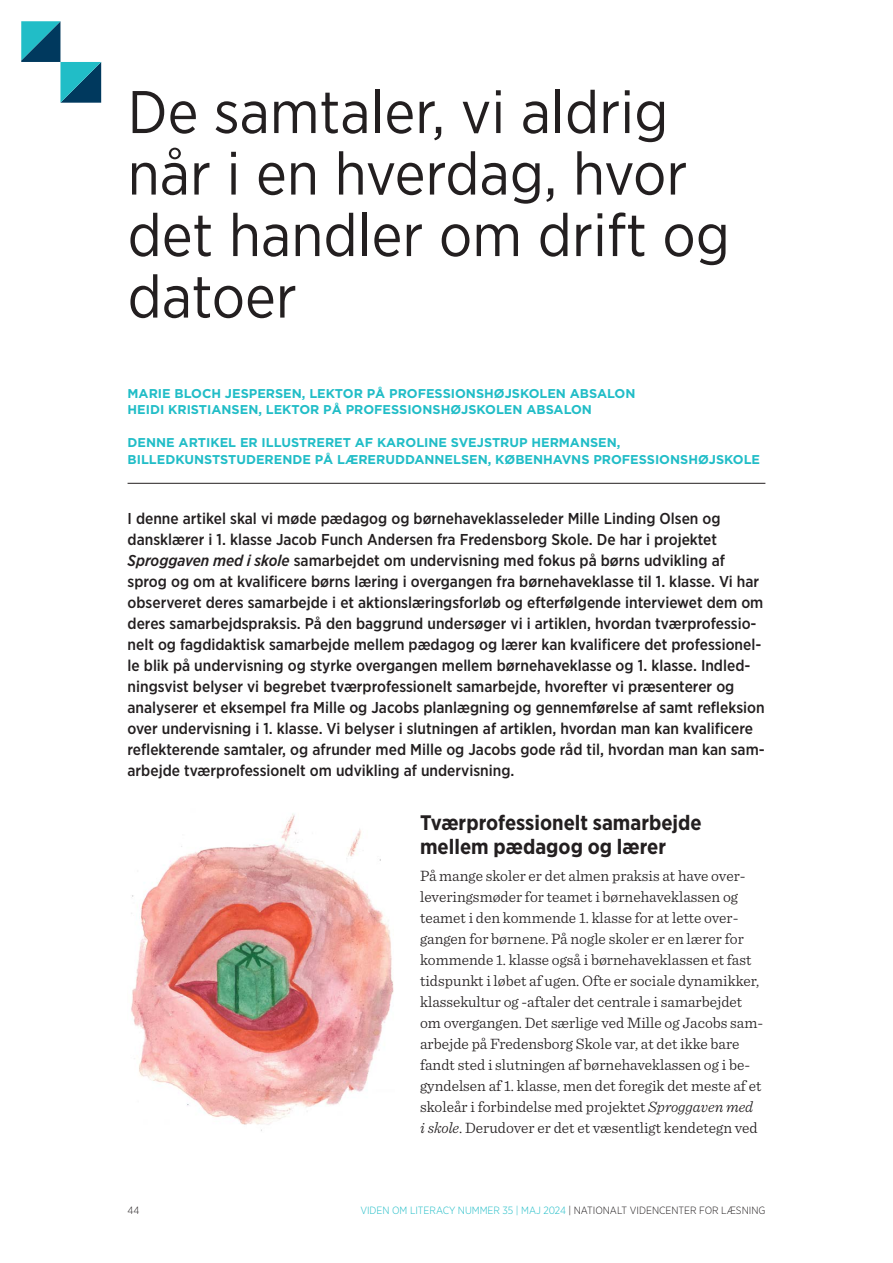
<style>
.page{position:relative;width:893px;height:1263px;background:#fff}
.page>*{position:absolute;margin:0;border:0;box-sizing:border-box;transform-origin:0 0}
.NEW_Headline{font:60px/61.5px "Gotham Narrow";color:#231f20}
.NEW_Mellem_2_linjer{font:700 21px/24px "Gotham Narrow";color:#231f20}
.NEW_Manchet{font:500 15.75px/21px "Gotham Narrow";color:#231f20}
.NEW_brød{font:300 15.75px/21px "Sentinel";color:#231f20}
.NEW_Byline{font:700 12.75px/16.5px "Gotham";color:#21bdc7}
.t1{font:300 10.5px "Gotham Narrow";color:#21bdc7}
.t2{font:300 10.5px "Gotham Narrow";color:#231f20}
.s1{font-style:italic}
.s2{color:#231f20}
</style>
<div class="page">
<hr style="left:128px;top:483px;width:637px;height:1px;background:#231f20">
<img style="left:131px;top:814px;width:263px;height:317px">
<svg style="left:21px;top:21px;width:80px;height:82px"></svg>
<p class="NEW_Headline" style="left:128px;top:80px;width:604px">De samtaler, vi aldrig når i en hverdag, hvor det handler om drift og datoer</p>
<p class="NEW_Byline" style="left:128px;top:385px;width:509px">MARIE BLOCH JESPERSEN, LEKTOR PÅ PROFESSIONSHØJSKOLEN ABSALON<br>HEIDI KRISTIANSEN, LEKTOR PÅ PROFESSIONSHØJSKOLEN ABSALON</p>
<p class="NEW_Byline" style="left:128px;top:434px;width:634px">DENNE ARTIKEL ER ILLUSTRERET AF KAROLINE SVEJSTRUP HERMANSEN,<br>BILLEDKUNSTSTUDERENDE PÅ LÆRERUDDANNELSEN, KØBENHAVNS PROFESSIONSHØJSKOLE</p>
<p class="NEW_Manchet" style="left:128px;top:508px;width:639px">I denne artikel skal vi møde pædagog og børnehaveklasseleder Mille Linding Olsen og dansklærer i 1. klasse Jacob Funch Andersen fra Fredensborg Skole. De har i projektet <span class="s1">Sproggaven med i skole</span> samarbejdet om undervisning med fokus på børns udvikling af sprog og om at kvalificere børns læring i overgangen fra børnehaveklasse til 1. klasse. Vi har observeret deres samarbejde i et aktionslæringsforløb og efterfølgende interviewet dem om deres samarbejdspraksis. På den baggrund undersøger vi i artiklen, hvordan tværprofessio&shy;nelt og fagdidaktisk samarbejde mellem pædagog og lærer kan kvalificere det professionel&shy;le blik på undervisning og styrke overgangen mellem børnehaveklasse og 1. klasse. Indled&shy;ningsvist belyser vi begrebet tværprofessionelt samarbejde, hvorefter vi præsenterer og analyserer et eksempel fra Mille og Jacobs planlægning og gennemførelse af samt refleksion over undervisning i 1. klasse. Vi belyser i slutningen af artiklen, hvordan man kan kvalificere reflekterende samtaler, og afrunder med Mille og Jacobs gode råd til, hvordan man kan sam&shy;arbejde tværprofessionelt om udvikling af undervisning.</p>
<p class="NEW_Mellem_2_linjer" style="left:420px;top:810px;width:283px">Tværprofessionelt samarbejde mellem pædagog og lærer</p>
<p class="NEW_brød" style="left:420px;top:864px;width:345px">På mange skoler er det almen praksis at have over&shy;leveringsmøder for teamet i børnehaveklassen og teamet i den kommende 1. klasse for at lette over&shy;gangen for børnene. På nogle skoler er en lærer for kommende 1. klasse også i børnehaveklassen et fast tidspunkt i løbet af ugen. Ofte er sociale dynamikker, klassekultur og -aftaler det centrale i samarbejdet om overgangen. Det særlige ved Mille og Jacobs sam&shy;arbejde på Fredensborg Skole var, at det ikke bare fandt sted i slutningen af børnehaveklassen og i be&shy;gyndelsen af 1. klasse, men det foregik det meste af et skoleår i forbindelse med projektet <span class="s1">Sproggaven med<br>i skole</span>. Derudover er det et væsentligt kendetegn ved</p>
<p class="t2" style="left:128px;top:1204px;width:13px">44</p>
<p class="t1" style="left:360px;top:1204px;width:407px">VIDEN OM LITERACY NUMMER 35 | MAJ 2024 <span class="s2">| NATIONALT VIDENCENTER FOR LÆSNING</span></p>
</div>
